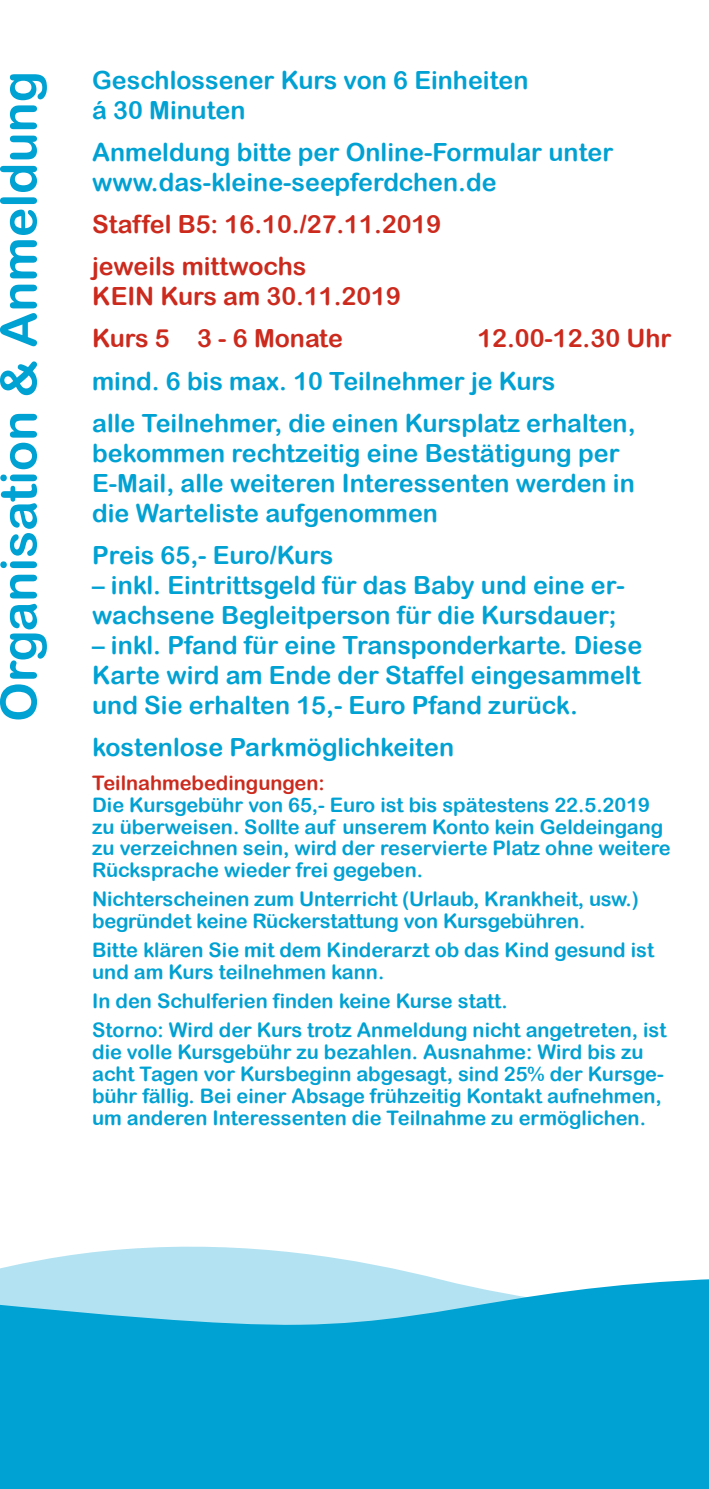
<style>
.page{position:relative;width:709px;height:1489px;background:#fff}
.page>*{position:absolute;margin:0;border:0;box-sizing:border-box;transform-origin:0 0}
.t1{font:50px "Arial Rounded MT Bold";color:#00a1d3}
.t2{font:25px/30px "Arial Rounded MT Bold";color:#00a1d3}
.t3{font:25px/42px "Arial Rounded MT Bold";color:#cb2a1d}
.t4{font:20px/22px "Arial Rounded MT Bold";color:#00a1d3}
.t5{font:20px "Arial Rounded MT Bold";color:#cb2a1d}
</style>
<div class="page">
<svg style="left:0;top:1246px;width:417px;height:28px;fill:#b3e3f2"></svg>
<svg style="left:0;top:1274px;width:709px;height:214px;background:#1eacd8"></svg>
<h1 class="t1" style="left:-11px;top:721px;width:652px;rotate:-90deg">Organisation &amp; Anmeldung</h1>
<p class="t2" style="left:92px;top:65px;width:438px">Geschlossener Kurs von 6 Einheiten á 30 Minuten</p>
<p class="t2" style="left:92px;top:137px;width:522px">Anmeldung bitte per Online-Formular unter www.das-kleine-seepferdchen.de</p>
<p class="t3" style="left:92px;top:203px;width:350px">Staffel B5: 16.10./27.11.2019 jeweils mittwochs</p>
<p class="t3" style="left:92px;top:275px;width:310px">KEIN Kurs am 30.11.2019<br>Kurs 5 3 - 6 Monate</p>
<p class="t3" style="left:477px;top:317px;width:196px">12.00-12.30 Uhr</p>
<p class="t2" style="left:92px;top:359px;width:545px;line-height:42px">mind. 6 bis max. 10 Teilnehmer je Kurs<br>alle Teilnehmer, die einen Kursplatz erhalten,</p>
<p class="t2" style="left:92px;top:437px;width:544px">bekommen rechtzeitig eine Bestätigung per<br>E-Mail, alle weiteren Interessenten werden in die Warteliste aufgenommen</p>
<p class="t2" style="left:92px;top:539px;width:242px">Preis 65,- Euro/Kurs</p>
<p class="t2" style="left:92px;top:569px;width:534px">– inkl. Eintrittsgeld für das Baby und eine er&shy;wachsene Begleitperson für die Kursdauer;</p>
<p class="t2" style="left:92px;top:629px;width:551px;text-align:justify">– inkl. Pfand für eine Transponderkarte. Diese Karte wird am Ende der Staffel eingesammelt und Sie erhalten 15,- Euro Pfand zurück.</p>
<p class="t2" style="left:92px;top:731px;width:363px">kostenlose Parkmöglichkeiten</p>
<p class="t5" style="left:92px;top:770px;width:234px">Teilnahmebedingungen:</p>
<p class="t4" style="left:92px;top:793px;width:580px">Die Kursgebühr von 65,- Euro ist bis spätestens 22.5.2019 zu überweisen. Sollte auf unserem Konto kein Geldeingang zu verzeichnen sein, wird der reservierte Platz ohne weitere Rücksprache wieder frei gegeben.</p>
<p class="t4" style="left:92px;top:887px;width:548px">Nichterscheinen zum Unterricht (Urlaub, Krankheit, usw.) begründet keine Rückerstattung von Kursgebühren.</p>
<p class="t4" style="left:92px;top:938px;width:563px">Bitte klären Sie mit dem Kinderarzt ob das Kind gesund ist und am Kurs teilnehmen kann.</p>
<p class="t4" style="left:92px;top:986px;width:575px;line-height:29px">In den Schulferien finden keine Kurse statt.<br>Storno: Wird der Kurs trotz Anmeldung nicht angetreten, ist</p>
<p class="t4" style="left:92px;top:1040px;width:573px">die volle Kursgebühr zu bezahlen. Ausnahme: Wird bis zu acht Tagen vor Kursbeginn abgesagt, sind 25% der Kursge&shy;bühr fällig. Bei einer Absage frühzeitig Kontakt aufnehmen, um anderen Interessenten die Teilnahme zu ermöglichen.</p>
</div>
